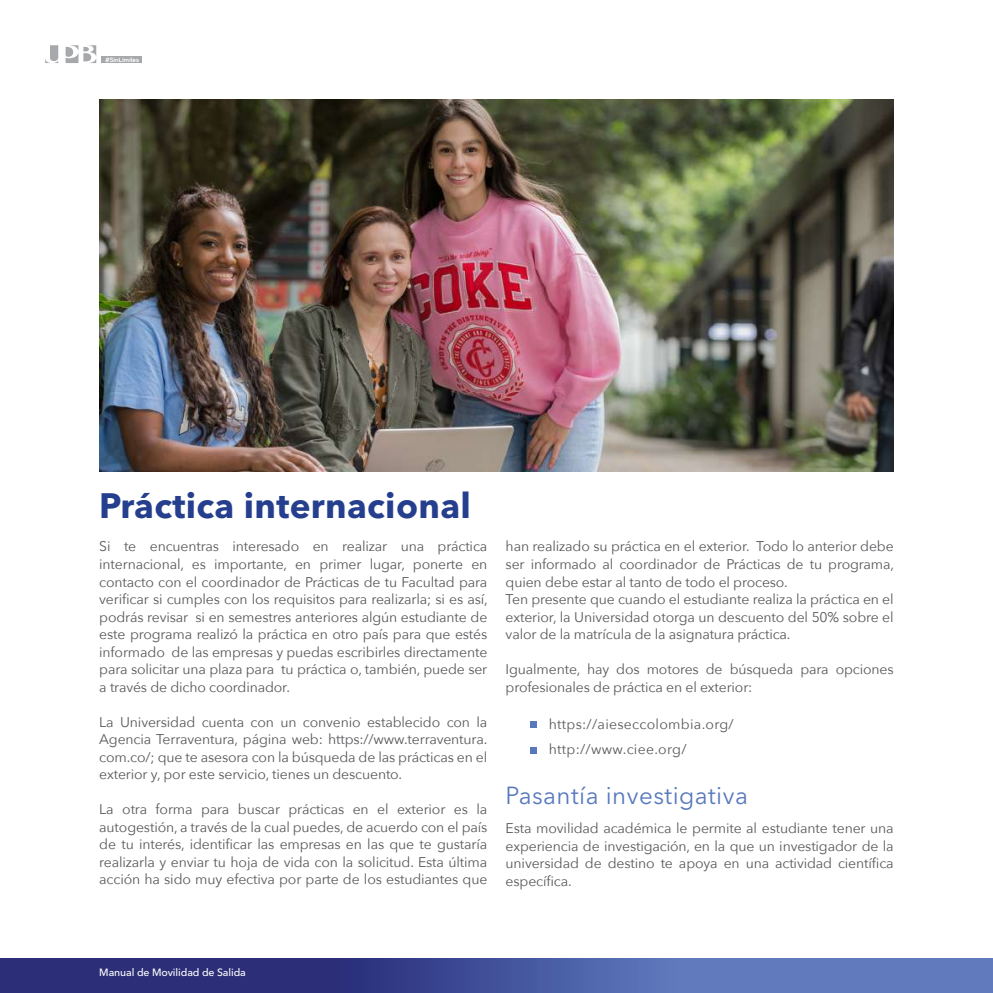
<style>
.page{position:relative;width:993px;height:993px;background:#fff}
.page>*{position:absolute;margin:0;border:0;box-sizing:border-box;transform-origin:0 0}
.t1{font:700 35px "Avenir Next LT Pro";letter-spacing:.01em;color:#253f8e}
.t2{font:24.5px "Avenir Next LT Pro";letter-spacing:.02em;color:#5778bd}
.t3{font:14px/17.5px "Avenir Next";letter-spacing:-.01em;color:#57585a;text-align:justify}
.t4{font:14px/24.5px "Avenir Next";letter-spacing:.02em;color:#57585a}
.t5{font:500 10.5px "Avenir Next LT Pro";letter-spacing:-.01em;color:#fff}
.t6{font:6.12px "Vice City Sans";color:#fff}
</style>
<div class="page">
<svg style="left:0;top:958px;width:992px;height:34px;background:#445399"></svg>
<svg style="left:45px;top:45px;width:51px;height:18px"></svg>
<div style="left:101px;top:57px;width:40px;height:6px;background:#a6a8ab"></div>
<img style="left:99px;top:99px;width:794px;height:372px">
<div style="left:530px;top:721px;width:7px;height:7px;background:#5778bd"></div>
<div style="left:530px;top:747px;width:7px;height:7px;background:#5778bd"></div>
<p class="t6" style="left:105px;top:56px;width:35px">#SinLímites</p>
<h1 class="t1" style="left:99px;top:484px;width:373px">Práctica internacional</h1>
<p class="t3" style="left:99px;top:537px;width:390px">Si te encuentras interesado en realizar una práctica internacional, es importante, en primer lugar, ponerte en contacto con el coordinador de Prácticas de tu Facultad para verificar si cumples con los requisitos para realizarla; si es así, podrás revisar si en semestres anteriores algún estudiante de este programa realizó la práctica en otro país para que estés informado de las empresas y puedas escribirles directamente para solicitar una plaza para tu práctica o, también, puede ser a través de dicho coordinador.</p>
<p class="t3" style="left:99px;top:712px;width:389px">La Universidad cuenta con un convenio establecido con la Agencia Terraventura, página web: https://www.terraventura. com.co/; que te asesora con la búsqueda de las prácticas en el exterior y, por este servicio, tienes un descuento.</p>
<p class="t3" style="left:99px;top:799px;width:389px">La otra forma para buscar prácticas en el exterior es la autogestión, a través de la cual puedes, de acuerdo con el país de tu interés, identificar las empresas en las que te gustaría realizarla y enviar tu hoja de vida con la solicitud. Esta última acción ha sido muy efectiva por parte de los estudiantes que</p>
<p class="t3" style="left:505px;top:537px;width:390px;text-align:left">han realizado su práctica en el exterior. Todo lo anterior debe ser informado al coordinador de Prácticas de tu programa, quien debe estar al tanto de todo el proceso.<br>Ten presente que cuando el estudiante realiza la práctica en el exterior, la Universidad otorga un descuento del 50% sobre el valor de la matrícula de la asignatura práctica.</p>
<p class="t3" style="left:505px;top:659px;width:389px">Igualmente, hay dos motores de búsqueda para opciones profesionales de práctica en el exterior:</p>
<p class="t4" style="left:548px;top:711px;width:186px">https://aieseccolombia.org/ http://www.ciee.org/</p>
<h2 class="t2" style="left:505px;top:781px;width:244px">Pasantía investigativa</h2>
<p class="t3" style="left:505px;top:819px;width:389px">Esta movilidad académica le permite al estudiante tener una experiencia de investigación, en la que un investigador de la universidad de destino te apoya en una actividad científica específica.</p>
<p class="t5" style="left:99px;top:965px;width:148px">Manual de Movilidad de Salida</p>
</div>
